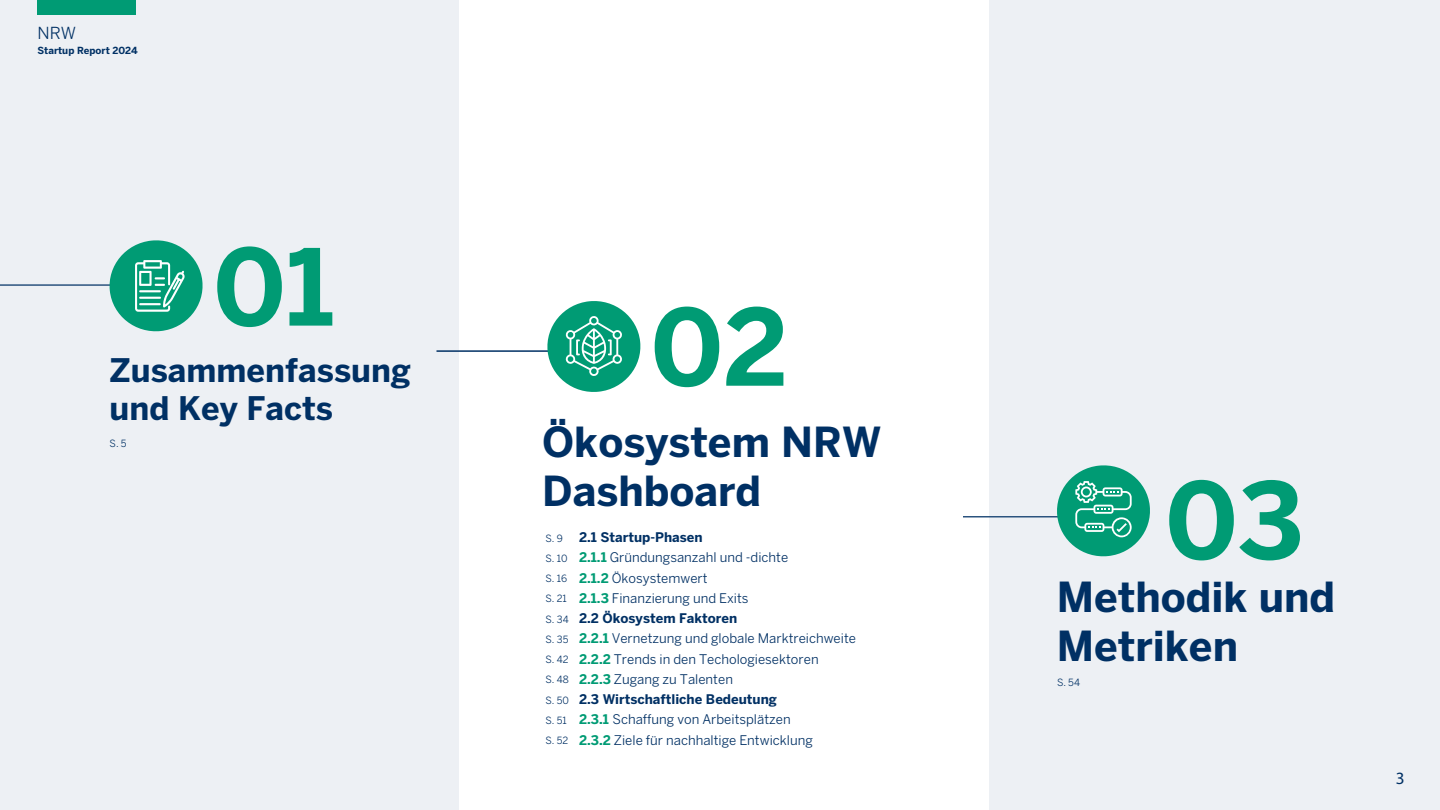
<style>
.page{position:relative;width:1440px;height:810px;background:#fff}
.page>*{position:absolute;margin:0;border:0;box-sizing:border-box;transform-origin:0 0}
.t1{font:700 105px "Benton Sans";color:#009b74}
.t2{font:700 41.1px/49.3px "Benton Sans";color:#003064}
.t3{font:700 32.25px/38.7px "Benton Sans";color:#003064}
.t4{font:17.25px "Myriad Pro";color:#003064}
.t5{font:16.5px "Benton Sans";color:#003064}
.t6{font:13.2px "Benton Sans";color:#003064}
.t7{font:700 13.2px "Benton Sans";color:#003064}
.t8{font:9.9px "Benton Sans";color:#003064}
.t9{font:700 9.75px "Benton Sans";color:#003064}
.s1{font-weight:700;color:#009b74}
</style>
<div class="page">
<div style="left:989px;top:0;width:451px;height:810px;background:#edf0f4"></div>
<div style="left:0;top:0;width:459px;height:810px;background:#edf0f4"></div>
<div style="left:38px;top:0;width:98px;height:15px;background:#009b74"></div>
<hr style="left:0;top:284px;width:157px;height:2px;background:#2b537e">
<hr style="left:436px;top:350px;width:158px;height:2px;background:#003064">
<hr style="left:963px;top:516px;width:157px;height:2px;background:#2b537e">
<svg style="left:545px;top:301px;width:96px;height:91px"></svg>
<svg style="left:107px;top:240px;width:96px;height:92px"></svg>
<svg style="left:1055px;top:465px;width:95px;height:92px"></svg>
<p class="t5" style="left:38px;top:23px;width:40px">NRW</p>
<p class="t9" style="left:38px;top:45px;width:102px">Startup Report 2024</p>
<p class="t1" style="left:213px;top:225px;width:123px">01</p>
<p class="t3" style="left:110px;top:350px;width:303px">Zusammenfassung und Key Facts</p>
<p class="t8" style="left:110px;top:438px;width:19px">S. 5</p>
<p class="t1" style="left:650px;top:285px;width:139px">02</p>
<p class="t2" style="left:542px;top:416px;width:341px">Ökosystem NRW<br>Dashboard</p>
<p class="t8" style="left:546px;top:532px;width:19px">S. 9</p>
<p class="t8" style="left:546px;top:553px;width:24px">S. 10</p>
<p class="t8" style="left:546px;top:573px;width:23px">S. 16</p>
<p class="t8" style="left:546px;top:593px;width:23px">S. 21</p>
<p class="t8" style="left:546px;top:613px;width:25px">S. 34</p>
<p class="t8" style="left:546px;top:634px;width:24px">S. 35</p>
<p class="t8" style="left:546px;top:654px;width:25px">S. 42</p>
<p class="t8" style="left:546px;top:674px;width:25px">S. 48</p>
<p class="t8" style="left:546px;top:694px;width:25px">S. 50</p>
<p class="t8" style="left:546px;top:715px;width:23px">S. 51</p>
<p class="t8" style="left:546px;top:735px;width:24px">S. 52</p>
<p class="t7" style="left:579px;top:529px;width:125px">2.1 Startup-Phasen</p>
<p class="t6" style="left:579px;top:550px;width:211px"><span class="s1">2.1.1</span> Gründungsanzahl und -dichte</p>
<p class="t6" style="left:579px;top:570px;width:130px"><span class="s1">2.1.2</span> Ökosystemwert</p>
<p class="t6" style="left:579px;top:590px;width:171px"><span class="s1">2.1.3</span> Finanzierung und Exits</p>
<p class="t7" style="left:579px;top:610px;width:160px">2.2 Ökosystem Faktoren</p>
<p class="t6" style="left:579px;top:631px;width:278px"><span class="s1">2.2.1</span> Vernetzung und globale Marktreichweite</p>
<p class="t6" style="left:579px;top:651px;width:241px"><span class="s1">2.2.2</span> Trends in den Techologiesektoren</p>
<p class="t6" style="left:579px;top:671px;width:155px"><span class="s1">2.2.3</span> Zugang zu Talenten</p>
<p class="t7" style="left:579px;top:691px;width:199px">2.3 Wirtschaftliche Bedeutung</p>
<p class="t6" style="left:579px;top:712px;width:213px"><span class="s1">2.3.1</span> Schaffung von Arbeitsplätzen</p>
<p class="t6" style="left:579px;top:732px;width:235px"><span class="s1">2.3.2</span> Ziele für nachhaltige Entwicklung</p>
<p class="t1" style="left:1165px;top:458px;width:140px">03</p>
<p class="t2" style="left:1057px;top:572px;width:280px">Methodik und<br>Metriken</p>
<p class="t8" style="left:1057px;top:676px;width:25px">S. 54</p>
<p class="t4" style="left:1396px;top:768px;width:10px">3</p>
</div>
